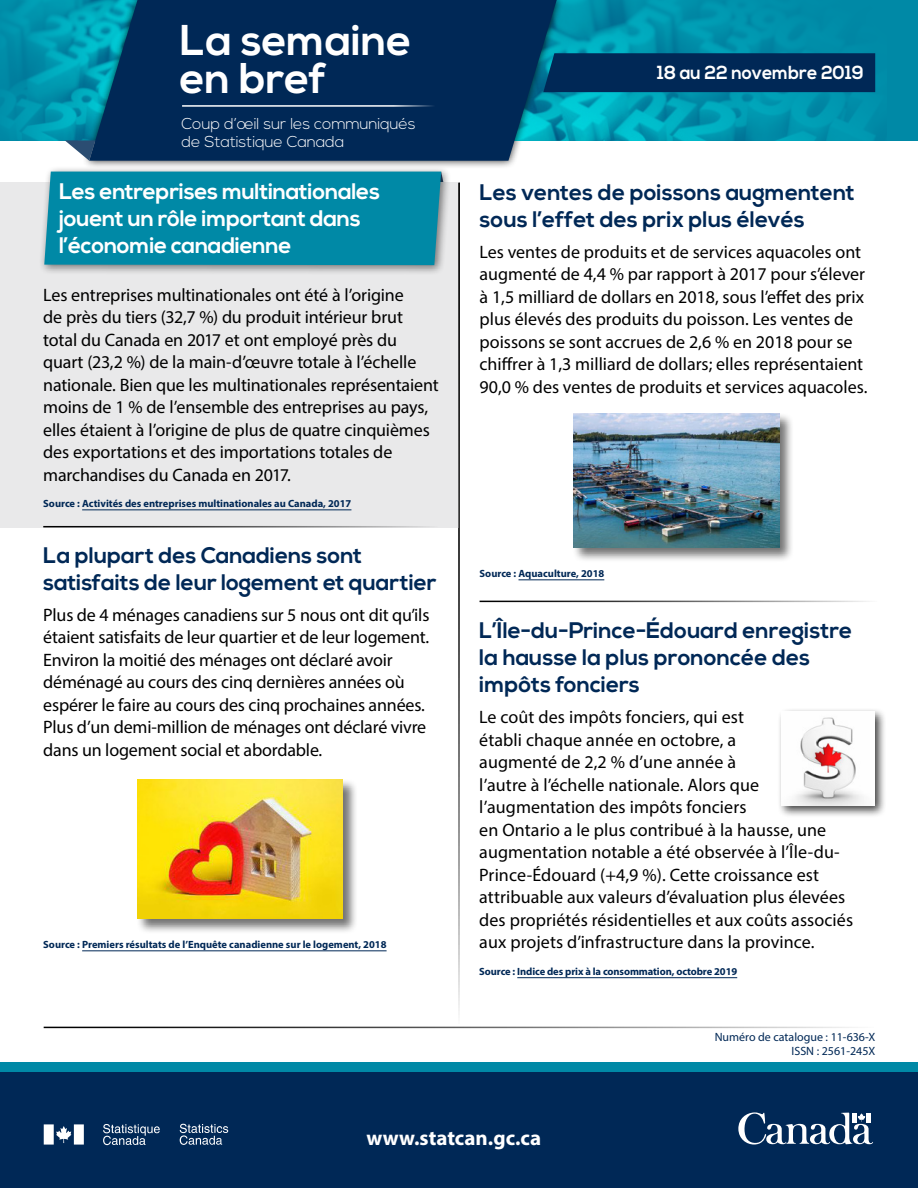
<style>
.page{position:relative;width:918px;height:1188px;background:#fff}
.page>*{position:absolute;margin:0;border:0;box-sizing:border-box;transform-origin:0 0}
.t1{font:700 42.9px/37.5px "Nexa";color:#fff}
.t2{font:700 22.5px/27px "Nexa";color:#002856}
.t3{font:700 22.5px/27px "Nexa";letter-spacing:-.015em;color:#fff}
.t4{font:700 21px "Myriad Pro";color:#fff}
.t5{font:700 18.9px "Nexa";color:#fff;scale:.94 1}
.t6{font:18px/22.5px "Myriad Pro";letter-spacing:-.005em;color:#000}
.t7{font:300 15.75px/18.8px "Nexa";letter-spacing:-.01em;color:#fff}
.t8{font:12px/13.6px "Myriad Pro";color:#002856;text-align:right}
.t9{font:700 10.5px "Myriad Pro";color:#002856}
</style>
<div class="page">
<div style="left:0;top:1072px;width:918px;height:116px;background:#002856"></div>
<div style="left:0;top:0;width:918px;height:140px;background:#0089a6"></div>
<img style="left:564px;top:0;width:312px;height:140px">
<img style="left:4px;top:0;width:78px;height:140px">
<div style="left:82px;top:0;width:482px;height:169px;background:#000;opacity:.75"></div>
<svg style="left:89px;top:0;width:468px;height:161px;background:#03345f"></svg>
<hr style="left:182px;top:105px;width:264px;height:2px;background:#fff">
<svg style="left:738px;top:1112px;width:135px;height:33px"></svg>
<svg style="left:44px;top:1124px;width:40px;height:21px"></svg>
<svg style="left:180px;top:1124px;width:48px;height:21px"></svg>
<svg style="left:103px;top:1124px;width:57px;height:21px"></svg>
<div style="left:543px;top:53px;width:332px;height:39px;background:#002856"></div>
<div style="left:0;top:1062px;width:918px;height:10px;background:#0089a6"></div>
<hr style="left:44px;top:1027px;width:830px;height:1px;background:#000">
<svg style="left:65px;top:140px;width:30px;height:21px"></svg>
<div style="left:0;top:182px;width:459px;height:345px;background:#e9e9ea"></div>
<div style="left:39px;top:166px;width:412px;height:110px;background:#000;opacity:.5"></div>
<div style="left:44px;top:172px;width:404px;height:93px;background:#0089a6"></div>
<hr style="left:517px;top:977px;width:220px;height:1px;background:#002856">
<hr style="left:82px;top:951px;width:305px;height:1px;background:#002856">
<hr style="left:480px;top:601px;width:398px;height:1px;background:#000">
<hr style="left:519px;top:580px;width:85px;height:1px;background:#002856">
<hr style="left:458px;top:183px;width:2px;height:841px;background:#000">
<hr style="left:43px;top:526px;width:395px;height:1px;background:#000">
<hr style="left:82px;top:510px;width:269px;height:1px;background:#002856">
<div style="left:572px;top:412px;width:222px;height:150px;background:#000;opacity:.55"></div>
<img style="left:574px;top:413px;width:205px;height:134px">
<div style="left:136px;top:778px;width:222px;height:155px;background:#000;opacity:.55"></div>
<img style="left:138px;top:779px;width:205px;height:139px">
<div style="left:777px;top:707px;width:110px;height:111px;background:#000;opacity:.75"></div>
<img style="left:781px;top:712px;width:94px;height:93px">
<h1 class="t1" style="left:180px;top:23px;width:233px">La semaine en bref</h1>
<p class="t7" style="left:182px;top:115px;width:236px">Coup d’oeil sur les communiqués de Statistique Canada</p>
<p class="t3" style="left:59px;top:178px;width:323px">Les entreprises multinationales jouent un rôle important dans l’économie canadienne</p>
<p class="t6" style="left:43px;top:283px;width:397px">Les entreprises multinationales ont été à l’origine<br>de près du tiers (32,7 %) du produit intérieur brut total du Canada en 2017 et ont employé près du quart (23,2 %) de la main-d’œuvre totale à l’échelle nationale. Bien que les multinationales représentaient moins de 1 % de l’ensemble des entreprises au pays, elles étaient à l’origine de plus de quatre cinquièmes des exportations et des importations totales de marchandises du Canada en 2017.</p>
<p class="t9" style="left:43px;top:496px;width:310px">Source : Activités des entreprises multinationales au Canada, 2017</p>
<p class="t2" style="left:43px;top:542px;width:395px">La plupart des Canadiens sont satisfaits de leur logement et quartier</p>
<p class="t6" style="left:43px;top:603px;width:388px">Plus de 4 ménages canadiens sur 5 nous ont dit qu’ils étaient satisfaits de leur quartier et de leur logement.<br>Environ la moitié des ménages ont déclaré avoir déménagé au cours des cinq dernières années où espérer le faire au cours des cinq prochaines années.<br>Plus d’un demi-million de ménages ont déclaré vivre dans un logement social et abordable.</p>
<p class="t9" style="left:43px;top:937px;width:345px">Source : Premiers résultats de l’Enquête canadienne sur le logement, 2018</p>
<p class="t5" style="left:657px;top:62px;width:222px">18 au 22 novembre 2019</p>
<p class="t2" style="left:480px;top:179px;width:377px">Les ventes de poissons augmentent sous l’effet des prix plus élevés</p>
<p class="t6" style="left:480px;top:240px;width:389px">Les ventes de produits et de services aquacoles ont augmenté de 4,4 % par rapport à 2017 pour s’élever à 1,5 milliard de dollars en 2018, sous l’effet des prix plus élevés des produits du poisson. Les ventes de poissons se sont accrues de 2,6 % en 2018 pour se chiffrer à 1,3 milliard de dollars; elles représentaient 90,0 % des ventes de produits et services aquacoles.</p>
<p class="t9" style="left:480px;top:566px;width:126px">Source : Aquaculture, 2018</p>
<p class="t2" style="left:479px;top:618px;width:375px">L’Île-du-Prince-Édouard enregistre la hausse la plus prononcée des impôts fonciers</p>
<p class="t6" style="left:479px;top:706px;width:375px">Le coût des impôts fonciers, qui est<br>établi chaque année en octobre, a<br>augmenté de 2,2 % d’une année à<br>l’autre à l’échelle nationale. Alors que l’augmentation des impôts fonciers<br>en Ontario a le plus contribué à la hausse, une augmentation notable a été observée à l’Île-du-Prince-Édouard (+4,9 %). Cette croissance est attribuable aux valeurs d’évaluation plus élevées des propriétés résidentielles et aux coûts associés aux projets d’infrastructure dans la province.</p>
<p class="t9" style="left:479px;top:964px;width:259px">Source : Indice des prix à la consommation, octobre 2019</p>
<p class="t8" style="left:715px;top:1030px;width:162px">Numéro de catalogue : 11-636-X<br>ISSN : 2561-245X</p>
<p class="t4" style="left:367px;top:1125px;width:176px">www.statcan.gc.ca</p>
</div>
